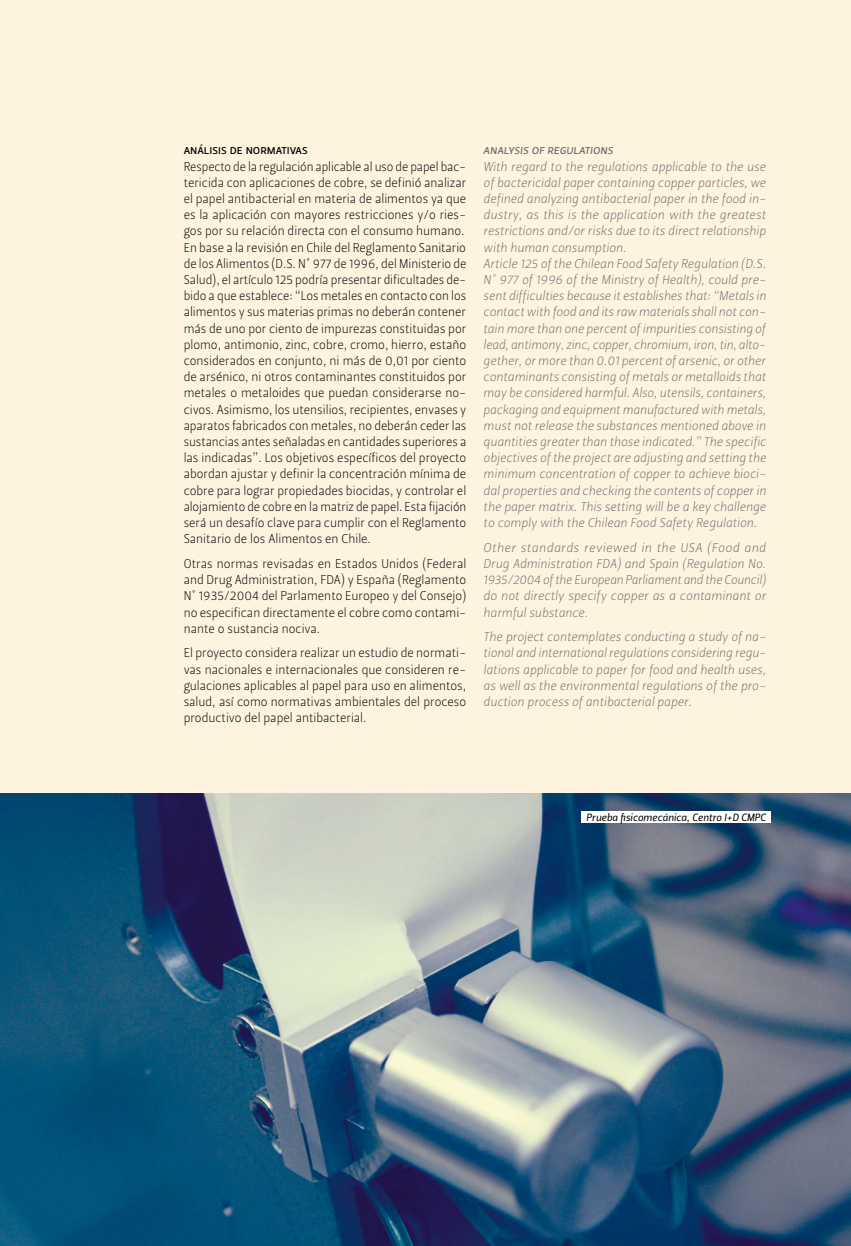
<style>
.page{position:relative;width:851px;height:1246px;background:#fff}
.page>*{position:absolute;margin:0;border:0;box-sizing:border-box;transform-origin:0 0}
.t1{font:12.75px/16.2px "Leitura Sans Grot 1";color:#000;text-align:justify}
.t2{font:12.75px/16.2px "Leitura Sans Italic 1";color:#706f6f;text-align:justify}
.t3{font:12.75px "Leitura Sans Italic 2";color:#706f6f}
.t4{font:12.75px "Leitura Sans Grot 2";color:#000}
.t5{font:10.5px "Leitura Sans Italic 2";color:#000}
</style>
<div class="page">
<div style="left:0;top:0;width:850px;height:793px;background:#fdf3df"></div>
<img style="left:0;top:793px;width:850px;height:453px">
<div style="left:581px;top:811px;width:189px;height:12px;background:#fff"></div>
<p class="t4" style="left:184px;top:143px;width:126px">análisis de normativas</p>
<p class="t1" style="left:184px;top:158px;width:284px;text-align:left">Respecto de la regulación aplicable al uso de papel bac&shy;tericida con aplicaciones de cobre, se definió analizar el papel antibacterial en materia de alimentos ya que es la aplicación con mayores restricciones y/o ries&shy;gos por su relación directa con el consumo humano.<br>En base a la revisión en Chile del Reglamento Sanitario de los Alimentos (D.S. N° 977 de 1996, del Ministerio de Salud), el artículo 125 podría presentar dificultades de&shy;bido a que establece: “Los metales en contacto con los alimentos y sus materias primas no deberán contener más de uno por ciento de impurezas constituidas por plomo, antimonio, zinc, cobre, cromo, hierro, estaño considerados en conjunto, ni más de 0,01 por ciento de arsénico, ni otros contaminantes constituidos por metales o metaloides que puedan considerarse no&shy;civos. Asimismo, los utensilios, recipientes, envases y aparatos fabricados con metales, no deberán ceder las sustancias antes señaladas en cantidades superiores a las indicadas”. Los objetivos específicos del proyecto abordan ajustar y definir la concentración mínima de cobre para lograr propiedades biocidas, y controlar el alojamiento de cobre en la matriz de papel. Esta fijación será un desafío clave para cumplir con el Reglamento Sanitario de los Alimentos en Chile.</p>
<p class="t1" style="left:184px;top:556px;width:284px">Otras normas revisadas en Estados Unidos (Federal and Drug Administration, FDA) y España (Reglamento N° 1935/2004 del Parlamento Europeo y del Consejo) no especifican directamente el cobre como contami&shy;nante o sustancia nociva.</p>
<p class="t1" style="left:184px;top:645px;width:284px">El proyecto considera realizar un estudio de normati&shy;vas nacionales e internacionales que consideren re&shy;gulaciones aplicables al papel para uso en alimentos, salud, así como normativas ambientales del proceso productivo del papel antibacterial.</p>
<p class="t3" style="left:483px;top:143px;width:131px">analysis of regulations</p>
<p class="t2" style="left:483px;top:158px;width:284px;text-align:left">With regard to the regulations applicable to the use of bactericidal paper containing copper particles, we defined analyzing antibacterial paper in the food in&shy;dustry, as this is the application with the greatest restrictions and/or risks due to its direct relationship with human consumption.<br>Article 125 of the Chilean Food Safety Regulation (D.S.<br>N° 977 of 1996 of the Ministry of Health), could pre&shy;sent difficulties because it establishes that: “Metals in contact with food and its raw materials shall not con&shy;tain more than one percent of impurities consisting of lead, antimony, zinc, copper, chromium, iron, tin, alto&shy;gether, or more than 0.01 percent of arsenic, or other contaminants consisting of metals or metalloids that may be considered harmful. Also, utensils, containers, packaging and equipment manufactured with metals, must not release the substances mentioned above in quantities greater than those indicated.” The specific objectives of the project are adjusting and setting the minimum concentration of copper to achieve bioci&shy;dal properties and checking the contents of copper in the paper matrix. This setting will be a key challenge to comply with the Chilean Food Safety Regulation.</p>
<p class="t2" style="left:483px;top:539px;width:284px">Other standards reviewed in the USA (Food and Drug Administration FDA) and Spain (Regulation No.<br>1935/2004 of the European Parliament and the Council) do not directly specify copper as a contaminant or harmful substance.</p>
<p class="t2" style="left:483px;top:629px;width:284px">The project contemplates conducting a study of na&shy;tional and international regulations considering regu&shy;lations applicable to paper for food and health uses, as well as the environmental regulations of the pro&shy;duction process of antibacterial paper.</p>
<p class="t5" style="left:586px;top:811px;width:181px">Prueba fisicomecánica, Centro I+D CMPC</p>
</div>
